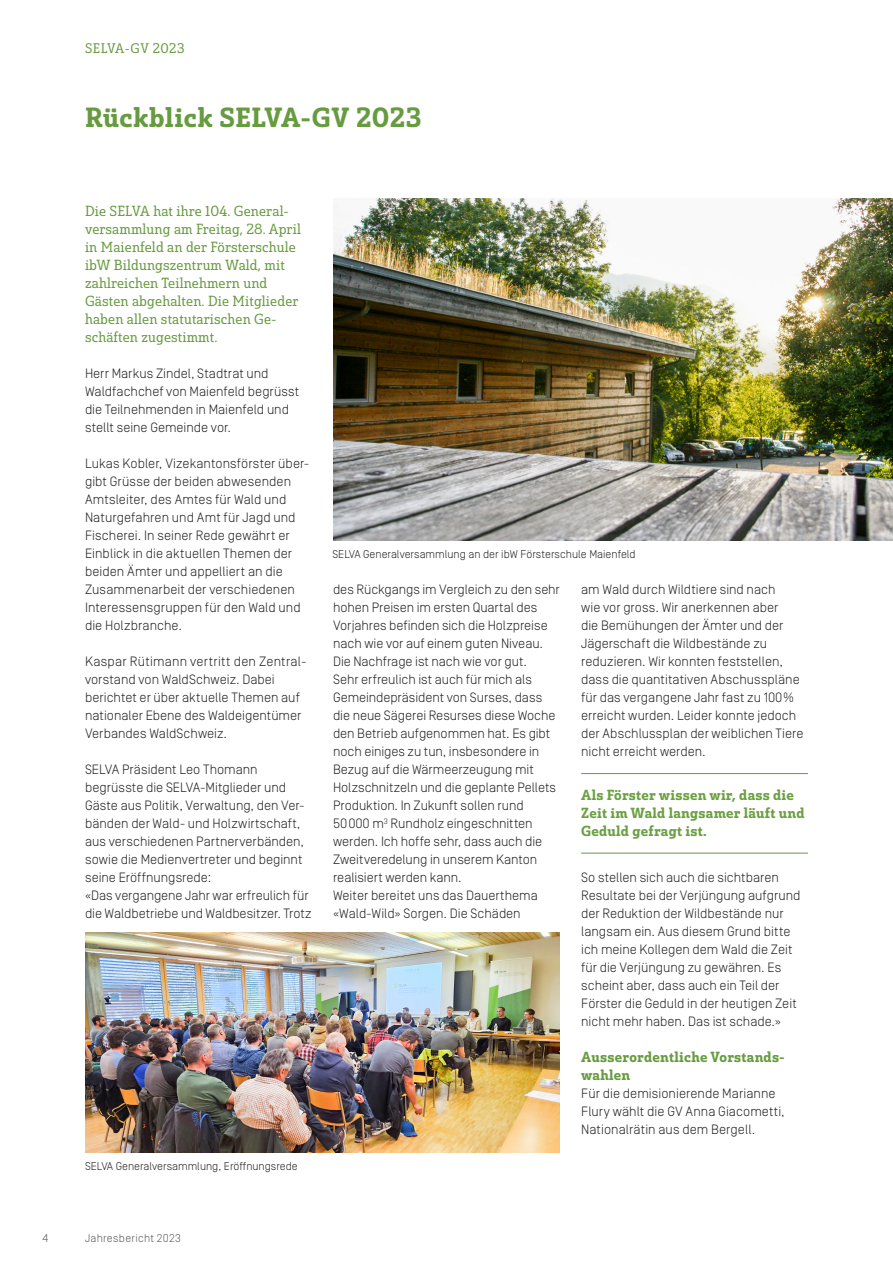
<style>
.page{position:relative;width:893px;height:1263px;background:#fff}
.page>*{position:absolute;margin:0;border:0;box-sizing:border-box;transform-origin:0 0}
.t1{font:27px "Solitas Slab Nor Dem";letter-spacing:.02em;color:#679b40}
.t2{font:14.25px/18px "Solitas Slab Nor Boo";letter-spacing:.01em;color:#679b40}
.t3{font:14.25px/18px "Solitas Slab Nor Dem";letter-spacing:.02em;color:#6ba043}
.t4{font:14.25px/18px "Solitas Slab Nor Dem";letter-spacing:.02em;color:#679b40}
.t5{font:300 13.5px/18px "Simplon Norm";color:#231f20}
.t6{font:13.5px "Solitas Slab Nor Boo";letter-spacing:.035em;color:#679b40}
.t7{font:300 11.25px "Simplon Norm";color:#231f20}
.t8{font:300 11.25px "Simplon Norm";letter-spacing:.025em;color:#57585a}
</style>
<div class="page">
<hr style="left:581px;top:773px;width:227px;height:1px;background:#6ba043">
<hr style="left:581px;top:853px;width:227px;height:1px;background:#6ba043">
<img style="left:333px;top:198px;width:560px;height:342px">
<img style="left:85px;top:932px;width:475px;height:220px">
<p class="t6" style="left:85px;top:40px;width:101px">SELVA-GV 2023</p>
<h1 class="t1" style="left:85px;top:99px;width:338px">Rückblick SELVA-GV 2023</h1>
<p class="t2" style="left:85px;top:202px;width:217px">Die SELVA hat ihre 104. General&shy;versammlung am Freitag, 28. April in Maienfeld an der Försterschule ibW Bildungszentrum Wald, mit zahlreichen Teilnehmern und<br>Gästen abgehalten. Die Mitglieder haben allen statutarischen Ge&shy;schäften zugestimmt.</p>
<p class="t5" style="left:85px;top:365px;width:216px">Herr Markus Zindel, Stadtrat und Waldfachchef von Maienfeld begrüsst die Teilnehmenden in Maienfeld und stellt seine Gemeinde vor.</p>
<p class="t5" style="left:85px;top:455px;width:226px">Lukas Kobler, Vizekantonsförster über&shy;gibt Grüsse der beiden abwesenden Amtsleiter, des Amtes für Wald und Naturgefahren und Amt für Jagd und Fischerei. In seiner Rede gewährt er Einblick in die aktuellen Themen der beiden Ämter und appelliert an die Zusammenarbeit der verschiedenen Interessensgruppen für den Wald und die Holzbranche.</p>
<p class="t5" style="left:85px;top:652px;width:221px">Kaspar Rütimann vertritt den Zentral&shy;vorstand von WaldSchweiz. Dabei berichtet er über aktuelle Themen auf nationaler Ebene des Waldeigentümer Verbandes WaldSchweiz.</p>
<p class="t5" style="left:85px;top:760px;width:228px">SELVA Präsident Leo Thomann begrüsste die SELVA-Mitglieder und Gäste aus Politik, Verwaltung, den Ver&shy;bänden der Wald- und Holzwirtschaft, aus verschiedenen Partnerverbänden, sowie die Medienvertreter und beginnt seine Eröffnungsrede:<br>«Das vergangene Jahr war erfreulich für die Waldbetriebe und Waldbesitzer. Trotz</p>
<p class="t7" style="left:85px;top:1160px;width:214px">SELVA Generalversammlung, Eröffnungsrede</p>
<p class="t7" style="left:333px;top:548px;width:305px">SELVA Generalversammlung an der ibW Försterschule Maienfeld</p>
<p class="t5" style="left:333px;top:580px;width:228px">des Rückgangs im Vergleich zu den sehr hohen Preisen im ersten Quartal des Vorjahres befinden sich die Holzpreise nach wie vor auf einem guten Niveau.<br>Die Nachfrage ist nach wie vor gut.<br>Sehr erfreulich ist auch für mich als Gemeindepräsident von Surses, dass die neue Sägerei Resurses diese Woche den Betrieb aufgenommen hat. Es gibt noch einiges zu tun, insbesondere in Bezug auf die Wärmeerzeugung mit Holzschnitzeln und die geplante Pellets Produktion. In Zukunft sollen rund 50000 m<sup>3</sup> Rundholz eingeschnitten werden. Ich hoffe sehr, dass auch die Zweitveredelung in unserem Kanton realisiert werden kann.<br>Weiter bereitet uns das Dauerthema «Wald-Wild» Sorgen. Die Schäden</p>
<p class="t5" style="left:581px;top:581px;width:224px">am Wald durch Wildtiere sind nach<br>wie vor gross. Wir anerkennen aber<br>die Bemühungen der Ämter und der Jägerschaft die Wildbestände zu reduzieren. Wir konnten feststellen, dass die quantitativen Abschusspläne für das vergangene Jahr fast zu 100% erreicht wurden. Leider konnte jedoch der Abschlussplan der weiblichen Tiere nicht erreicht werden.</p>
<p class="t3" style="left:581px;top:786px;width:225px">Als Förster wissen wir, dass die<br>Zeit im Wald langsamer läuft und<br>Geduld gefragt ist.</p>
<p class="t5" style="left:581px;top:869px;width:221px">So stellen sich auch die sichtbaren Resultate bei der Verjüngung aufgrund der Reduktion der Wildbestände nur langsam ein. Aus diesem Grund bitte ich meine Kollegen dem Wald die Zeit für die Verjüngung zu gewähren. Es scheint aber, dass auch ein Teil der Förster die Geduld in der heutigen Zeit nicht mehr haben. Das ist schade.»</p>
<p class="t4" style="left:581px;top:1048px;width:205px">Ausserordentliche Vorstands&shy;wahlen</p>
<p class="t5" style="left:581px;top:1085px;width:205px">Für die demisionierende Marianne<br>Flury wählt die GV Anna Giacometti,<br>Nationalrätin aus dem Bergell.</p>
<p class="t8" style="left:43px;top:1232px;width:7px">4</p>
<p class="t8" style="left:85px;top:1232px;width:97px">Jahresbericht 2023</p>
</div>
